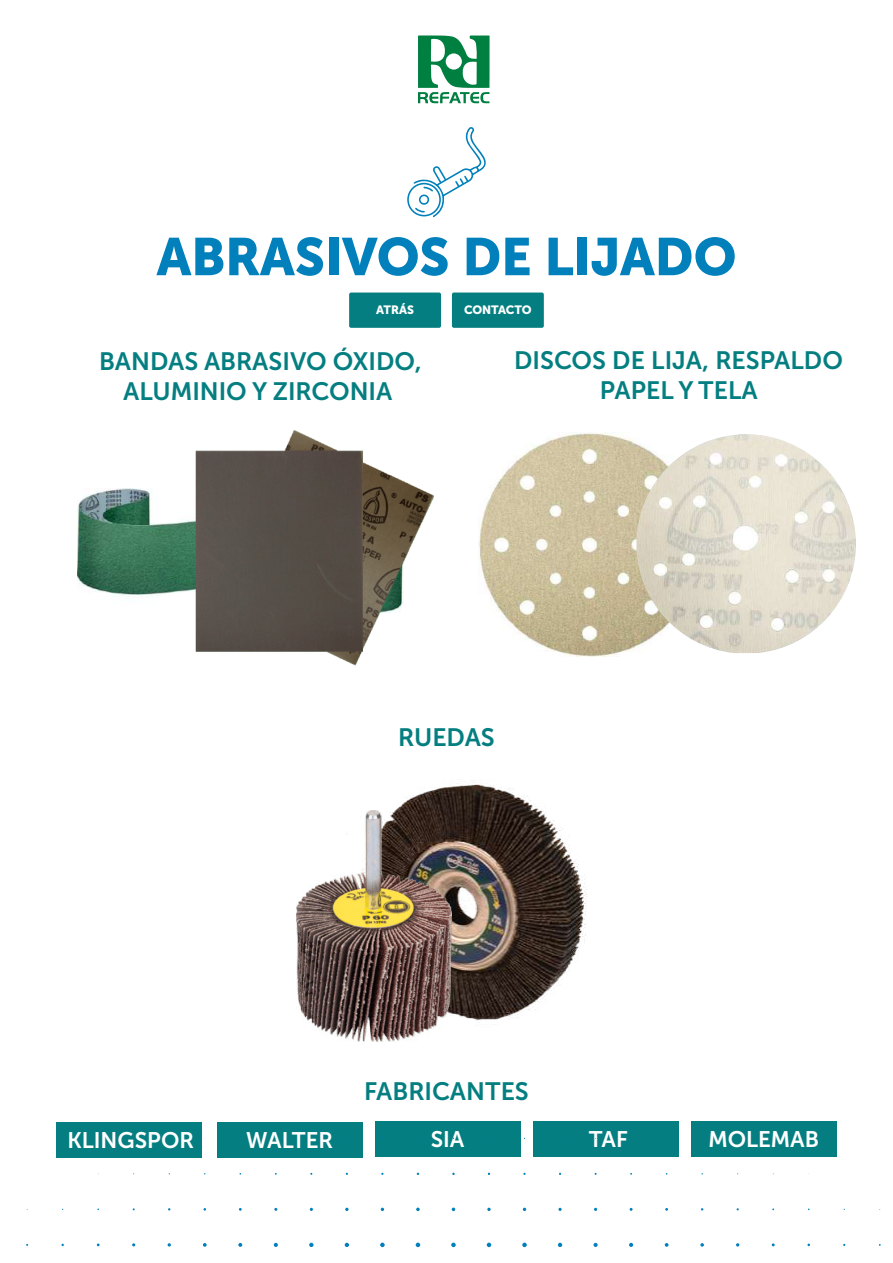
<style>
.page{position:relative;width:893px;height:1263px;background:#fff}
.page>*{position:absolute;margin:0;border:0;box-sizing:border-box;transform-origin:0 0}
.t1{font:52.5px "Museo Sans Cyrl 900";color:#0180bb}
.t2{font:25.05px/30.2px "Museo Sans Cyrl 700";color:#047e80;text-align:center}
.t3{font:22.5px "Museo Sans Cyrl 700";color:#fff}
.t4{font:12px "Museo Sans Cyrl 900";color:#fff}
</style>
<div class="page">
<svg style="left:418px;top:35px;width:72px;height:68px"></svg>
<svg style="left:407px;top:127px;width:79px;height:90px"></svg>
<div style="left:452px;top:293px;width:92px;height:35px;background:#047e80;border-radius:2px"></div>
<div style="left:349px;top:293px;width:92px;height:35px;background:#047e80;border-radius:2px"></div>
<div style="left:56px;top:1122px;width:146px;height:36px;background:#047e80"></div>
<div style="left:217px;top:1122px;width:145px;height:36px;background:#047e80"></div>
<div style="left:375px;top:1121px;width:145px;height:35px;background:#047e80"></div>
<div style="left:533px;top:1121px;width:145px;height:35px;background:#047e80"></div>
<div style="left:691px;top:1121px;width:146px;height:35px;background:#047e80"></div>
<img style="left:78px;top:488px;width:118px;height:124px">
<img style="left:196px;top:430px;width:238px;height:236px">
<img style="left:395px;top:782px;width:192px;height:239px">
<img style="left:296px;top:810px;width:155px;height:232px">
<svg style="left:700px;top:1243px;width:4px;height:4px"></svg>
<svg style="left:665px;top:1243px;width:3px;height:4px"></svg>
<svg style="left:629px;top:1243px;width:4px;height:4px"></svg>
<svg style="left:593px;top:1243px;width:5px;height:4px"></svg>
<svg style="left:558px;top:1243px;width:4px;height:4px"></svg>
<svg style="left:522px;top:1242px;width:5px;height:5px"></svg>
<svg style="left:487px;top:1242px;width:4px;height:5px"></svg>
<svg style="left:451px;top:1242px;width:5px;height:5px"></svg>
<svg style="left:416px;top:1242px;width:4px;height:5px"></svg>
<svg style="left:380px;top:1242px;width:5px;height:5px"></svg>
<svg style="left:345px;top:1243px;width:4px;height:4px"></svg>
<svg style="left:309px;top:1243px;width:5px;height:4px"></svg>
<svg style="left:274px;top:1243px;width:4px;height:4px"></svg>
<svg style="left:238px;top:1243px;width:4px;height:4px"></svg>
<svg style="left:203px;top:1243px;width:4px;height:4px"></svg>
<svg style="left:558px;top:1208px;width:4px;height:3px"></svg>
<svg style="left:487px;top:1208px;width:4px;height:3px"></svg>
<svg style="left:452px;top:1207px;width:3px;height:4px"></svg>
<svg style="left:416px;top:1207px;width:4px;height:4px"></svg>
<svg style="left:345px;top:1208px;width:4px;height:3px"></svg>
<img style="left:478px;top:433px;width:158px;height:224px">
<img style="left:636px;top:434px;width:220px;height:219px">
<h1 class="t1" style="left:157px;top:227px;width:582px">ABRASIVOS DE LIJADO</h1>
<p class="t4" style="left:376px;top:303px;width:39px">ATRÁS</p>
<p class="t4" style="left:464px;top:303px;width:69px">CONTACTO</p>
<p class="t2" style="left:99px;top:346px;width:324px">BANDAS ABRASIVO ÓXIDO,<br>ALUMINIO Y ZIRCONIA</p>
<p class="t2" style="left:514px;top:345px;width:330px">DISCOS DE LIJA, RESPALDO<br>PAPEL Y TELA</p>
<p class="t2" style="left:398px;top:722px;width:98px">RUEDAS</p>
<p class="t2" style="left:364px;top:1076px;width:166px">FABRICANTES</p>
<p class="t3" style="left:68px;top:1128px;width:128px">KLINGSPOR</p>
<p class="t3" style="left:246px;top:1128px;width:88px">WALTER</p>
<p class="t3" style="left:431px;top:1126px;width:35px">SIA</p>
<p class="t3" style="left:589px;top:1126px;width:40px">TAF</p>
<p class="t3" style="left:708px;top:1126px;width:112px">MOLEMAB</p>
</div>
